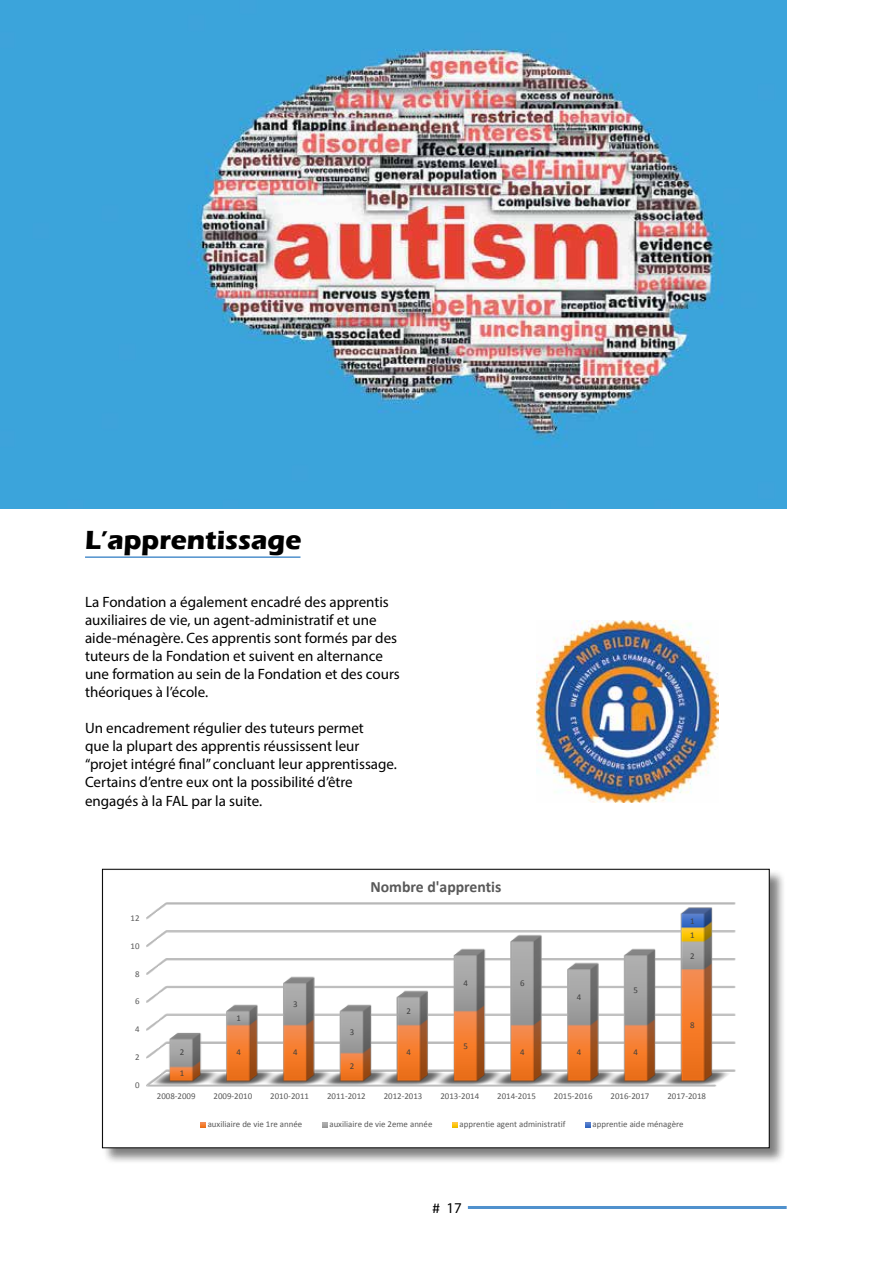
<style>
.page{position:relative;width:893px;height:1263px;background:#fff}
.page>*{position:absolute;margin:0;border:0;box-sizing:border-box;transform-origin:0 0}
.t1{font:700 27px "Eras ITC";color:#000}
.t2{font:700 15.75px "Calibri";color:#595959}
.t3{font:15px/18px "Myriad Pro";color:#000}
.t4{font:8.85px "Calibri";color:#595959}
.t5{font:8.85px "Calibri";color:#404040}
.s1{font-family:"Calibri"}
</style>
<div class="page">
<hr style="left:468px;top:1206px;width:319px;height:3px;background:#5091cd">
<img style="left:0;top:0;width:787px;height:508px">
<img style="left:536px;top:620px;width:182px;height:183px">
<hr style="left:85px;top:556px;width:215px;height:2px;background:#5091cd">
<div style="left:102px;top:869px;width:684px;height:296px;background:#000;opacity:.5"></div>
<svg style="left:104px;top:871px;width:664px;height:275px"></svg>
<div style="left:102px;top:869px;width:668px;height:279px;border:1px solid #000"></div>
<h1 class="t1" style="left:85px;top:525px;width:218px">L’apprentissage</h1>
<p class="t3" style="left:85px;top:592px;width:316px">La Fondation a également encadré des apprentis auxiliaires de vie, un agent-administratif et une aide-ménagère. Ces apprentis sont formés par des tuteurs de la Fondation et suivent en alternance une formation au sein de la Fondation et des cours théoriques à l’école.</p>
<p class="t3" style="left:85px;top:718px;width:313px">Un encadrement régulier des tuteurs permet<br>que la plupart des apprentis réussissent leur “projet intégré final” concluant leur apprentissage.<br>Certains d’entre eux ont la possibilité d’être</p>
<p class="t3" style="left:85px;top:792px;width:179px">engagés à la FAL par la suite.</p>
<p class="t4" style="left:131px;top:913px;width:10px">12</p>
<p class="t4" style="left:131px;top:940px;width:10px">10</p>
<p class="t4" style="left:135px;top:968px;width:6px">8</p>
<p class="t4" style="left:135px;top:996px;width:6px">6</p>
<p class="t4" style="left:135px;top:1023px;width:6px">4</p>
<p class="t4" style="left:135px;top:1051px;width:6px">2</p>
<p class="t4" style="left:135px;top:1079px;width:6px">0</p>
<p class="t5" style="left:180px;top:1047px;width:6px">2</p>
<p class="t5" style="left:180px;top:1068px;width:6px">1</p>
<p class="t5" style="left:236px;top:1012px;width:6px">1</p>
<p class="t5" style="left:293px;top:998px;width:6px">3</p>
<p class="t5" style="left:236px;top:1047px;width:6px">4</p>
<p class="t5" style="left:293px;top:1047px;width:6px">4</p>
<p class="t2" style="left:370px;top:877px;width:133px">Nombre d'apprentis</p>
<p class="t5" style="left:350px;top:1026px;width:6px">3</p>
<p class="t5" style="left:350px;top:1061px;width:6px">2</p>
<p class="t5" style="left:407px;top:1005px;width:6px">2</p>
<p class="t5" style="left:407px;top:1047px;width:6px">4</p>
<p class="t5" style="left:463px;top:978px;width:6px">4</p>
<p class="t5" style="left:520px;top:978px;width:6px">6</p>
<p class="t5" style="left:577px;top:991px;width:6px">4</p>
<p class="t5" style="left:633px;top:984px;width:6px">5</p>
<p class="t5" style="left:463px;top:1040px;width:6px">5</p>
<p class="t5" style="left:520px;top:1047px;width:6px">4</p>
<p class="t5" style="left:577px;top:1047px;width:6px">4</p>
<p class="t5" style="left:633px;top:1047px;width:6px">4</p>
<p class="t5" style="left:690px;top:915px;width:6px">1</p>
<p class="t5" style="left:690px;top:929px;width:6px">1</p>
<p class="t5" style="left:690px;top:950px;width:6px">2</p>
<p class="t5" style="left:690px;top:1019px;width:6px">8</p>
<p class="t4" style="left:157px;top:1090px;width:40px">2008-2009</p>
<p class="t4" style="left:214px;top:1090px;width:40px">2009-2010</p>
<p class="t4" style="left:270px;top:1090px;width:40px">2010-2011</p>
<p class="t4" style="left:327px;top:1090px;width:40px">2011-2012</p>
<p class="t4" style="left:384px;top:1090px;width:40px">2012-2013</p>
<p class="t4" style="left:440px;top:1090px;width:40px">2013-2014</p>
<p class="t4" style="left:497px;top:1090px;width:40px">2014-2015</p>
<p class="t4" style="left:554px;top:1090px;width:40px">2015-2016</p>
<p class="t4" style="left:611px;top:1090px;width:40px">2016-2017</p>
<p class="t4" style="left:667px;top:1090px;width:40px">2017-2018</p>
<p class="t4" style="left:208px;top:1119px;width:96px">auxiliaire de vie 1re année</p>
<p class="t4" style="left:329px;top:1119px;width:105px">auxiliaire de vie 2eme année</p>
<p class="t4" style="left:459px;top:1119px;width:107px">apprentie agent administratif</p>
<p class="t4" style="left:592px;top:1119px;width:93px">apprentie aide ménagère</p>
<p class="t3" style="left:433px;top:1198px;width:31px"><span class="s1">#</span> 17</p>
</div>
